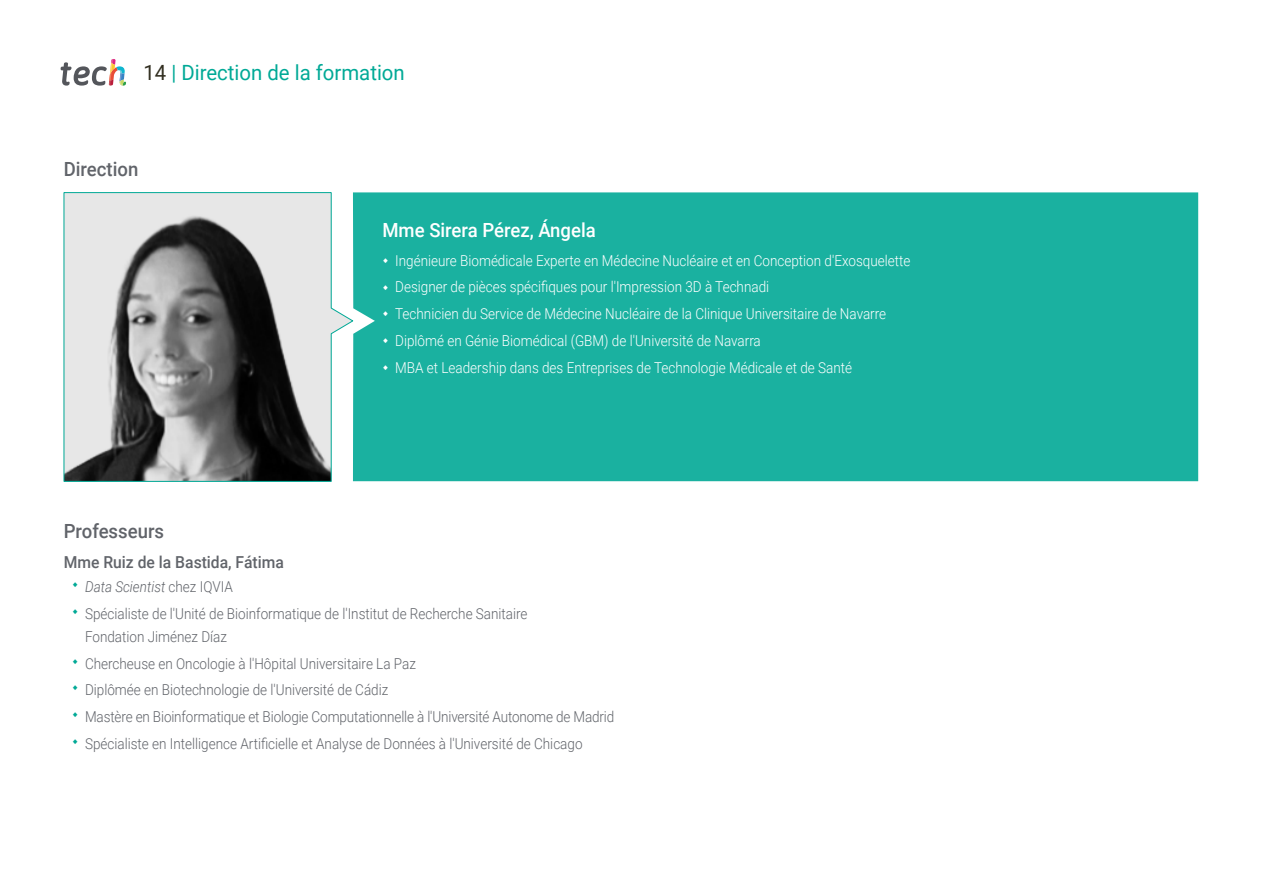
<style>
.page{position:relative;width:1263px;height:893px;background:#fff}
.page>*{position:absolute;margin:0;border:0;box-sizing:border-box;transform-origin:0 0}
.t1{font:21px "Roboto";color:#00a996}
.t2{font:500 19.5px "Roboto";color:#fff;scale:.95 1}
.t3{font:500 19.5px "Roboto";color:#61646a;scale:.95 1}
.t4{font:500 16.5px "Roboto";color:#61646a;scale:.95 1}
.t5{font:300 15px/26.7px "Roboto";color:#61646a;scale:.9 1}
.t6{font:300 15px/26.7px "Roboto";color:#fff;scale:.9 1}
.s1{color:#312e20}
.s2{font-style:italic}
</style>
<div class="page">
<svg style="left:61px;top:59px;width:65px;height:27px"></svg>
<div style="left:353px;top:192px;width:845px;height:289px;background:#1ab1a0"></div>
<svg style="left:64px;top:192px;width:289px;height:290px"></svg>
<svg style="left:383px;top:258px;width:5px;height:5px"></svg>
<svg style="left:383px;top:285px;width:5px;height:5px"></svg>
<svg style="left:383px;top:311px;width:5px;height:5px"></svg>
<svg style="left:383px;top:338px;width:5px;height:5px"></svg>
<svg style="left:383px;top:365px;width:5px;height:5px"></svg>
<h1 class="t1" style="left:144px;top:57px;width:263px"><span class="s1">14</span> | Direction de la formation</h1>
<h2 class="t3" style="left:64px;top:155px;width:80px">Direction</h2>
<h2 class="t2" style="left:382px;top:216px;width:226px">Mme Sirera Pérez, Ángela</h2>
<p class="t6" style="left:395px;top:246px;width:574px">Ingénieure Biomédicale Experte en Médecine Nucléaire et en Conception d'Exosquelette Designer de pièces spécifiques pour l'Impression 3D à Technadi<br>Technicien du Service de Médecine Nucléaire de la Clinique Universitaire de Navarre Diplômé en Génie Biomédical (GBM) de l'Université de Navarra<br>MBA et Leadership dans des Entreprises de Technologie Médicale et de Santé</p>
<h2 class="t3" style="left:64px;top:518px;width:107px">Professeurs</h2>
<p class="t4" style="left:64px;top:550px;width:233px">Mme Ruiz de la Bastida, Fátima</p>
<p class="t5" style="left:85px;top:573px;width:493px"><span class="s2">Data Scientist</span> chez IQVIA<br>Spécialiste de l'Unité de Bioinformatique de l'Institut de Recherche Sanitaire</p>
<p class="t5" style="left:85px;top:622px;width:590px">Fondation Jiménez Díaz<br>Chercheuse en Oncologie à l'Hôpital Universitaire La Paz<br>Diplômée en Biotechnologie de l'Université de Cádiz<br>Mastère en Bioinformatique et Biologie Computationnelle à l'Université Autonome de Madrid Spécialiste en Intelligence Artificielle et Analyse de Données à l'Université de Chicago</p>
</div>
